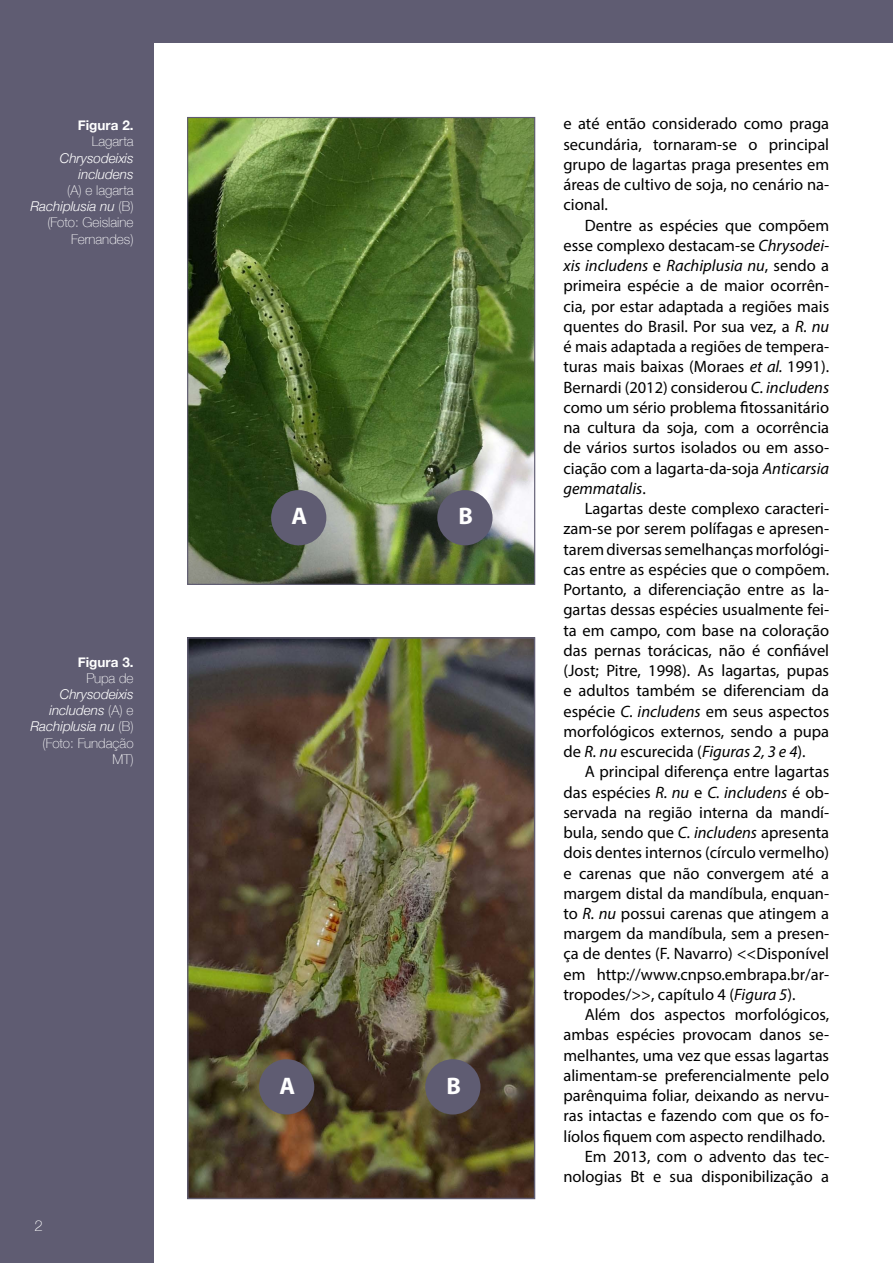
<style>
.page{position:relative;width:893px;height:1263px;background:#fff}
.page>*{position:absolute;margin:0;border:0;box-sizing:border-box;transform-origin:0 0}
.t1{font:700 24px "Myriad Pro";color:#fff}
.t2{font:16.5px/20.2px "Myriad Pro";color:#000;text-align:justify}
.t3{font:100 15px "Helvetica Neue";color:#fff}
.t4{font:italic 300 13.5px/16.2px "Helvetica Neue";color:#fff;text-align:right}
.t5{font:100 13.5px/16.2px "Helvetica Neue";color:#fff;text-align:right}
.t6{font:700 13.5px "Helvetica Neue";color:#fff}
.s1{font-weight:300;font-style:italic}
.s2{font-weight:100;font-style:normal}
.s3{font-style:italic}
</style>
<div class="page">
<div style="left:0;top:0;width:153px;height:1263px;background:#5f5c72"></div>
<div style="left:0;top:0;width:893px;height:43px;background:#5f5c72"></div>
<img style="left:189px;top:119px;width:344px;height:464px">
<img style="left:189px;top:639px;width:344px;height:558px">
<div style="left:271px;top:490px;width:55px;height:55px;background:#5f5c72;border-radius:50%"></div>
<div style="left:437px;top:490px;width:56px;height:55px;background:#5f5c72;border-radius:50%"></div>
<div style="left:259px;top:1059px;width:55px;height:55px;background:#5f5c72;border-radius:50%"></div>
<div style="left:425px;top:1059px;width:55px;height:55px;background:#5f5c72;border-radius:50%"></div>
<p class="t6" style="left:78px;top:115px;width:57px">Figura 2.</p>
<p class="t5" style="left:92px;top:133px;width:43px">Lagarta</p>
<p class="t4" style="left:60px;top:149px;width:75px">Chrysodeixis includens</p>
<p class="t5" style="left:31px;top:181px;width:105px">(A) e lagarta<br><span class="s1">Rachiplusia nu</span> (B) (Foto: Geislaine<br>Fernandes)</p>
<p class="t6" style="left:78px;top:651px;width:57px">Figura 3.</p>
<p class="t5" style="left:86px;top:669px;width:49px">Pupa de</p>
<p class="t4" style="left:31px;top:685px;width:105px">Chrysodeixis includens <span class="s2">(A) e<br></span>Rachiplusia nu <span class="s2">(B) (Foto: Fundação<br>MT)</span></p>
<p class="t3" style="left:34px;top:1214px;width:10px">2</p>
<h1 class="t1" style="left:292px;top:501px;width:17px">A</h1>
<h1 class="t1" style="left:458px;top:501px;width:16px">B</h1>
<h1 class="t1" style="left:279px;top:1070px;width:17px">A</h1>
<h1 class="t1" style="left:446px;top:1070px;width:16px">B</h1>
<p class="t2" style="left:563px;top:113px;width:267px">e até então considerado como praga secundária, tornaram-se o principal grupo de lagartas praga presentes em áreas de cultivo de soja, no cenário na&shy;cional.</p>
<p class="t2" style="left:563px;top:215px;width:267px;text-indent:21px">Dentre as espécies que compõem esse complexo destacam-se <span class="s3">Chrysodei&shy;xis includens</span> e <span class="s3">Rachiplusia nu</span>, sendo a primeira espécie a de maior ocorrên&shy;cia, por estar adaptada a regiões mais quentes do Brasil. Por sua vez, a <span class="s3">R. nu </span>é mais adaptada a regiões de tempera&shy;turas mais baixas (Moraes <span class="s3">et al.</span> 1991).<br>Bernardi (2012) considerou <span class="s3">C. includens </span>como um sério problema fitossanitário na cultura da soja, com a ocorrência de vários surtos isolados ou em asso&shy;ciação com a lagarta-da-soja <span class="s3">Anticarsia gemmatalis</span>.</p>
<p class="t2" style="left:563px;top:498px;width:267px;text-indent:21px">Lagartas deste complexo caracteri&shy;zam-se por serem polífagas e apresen&shy;tarem diversas semelhanças morfológi&shy;cas entre as espécies que o compõem.<br>Portanto, a diferenciação entre as la&shy;gartas dessas espécies usualmente fei&shy;ta em campo, com base na coloração das pernas torácicas, não é confiável (Jost; Pitre, 1998). As lagartas, pupas e adultos também se diferenciam da espécie <span class="s3">C. includens</span> em seus aspectos morfológicos externos, sendo a pupa de <span class="s3">R. nu</span> escurecida (<span class="s3">Figuras 2, 3 e 4</span>).</p>
<p class="t2" style="left:563px;top:761px;width:267px;text-indent:21px">A principal diferença entre lagartas das espécies <span class="s3">R. nu</span> e <span class="s3">C. includens</span> é ob&shy;servada na região interna da mandí&shy;bula, sendo que <span class="s3">C. includens</span> apresenta dois dentes internos (círculo vermelho) e carenas que não convergem até a margem distal da mandíbula, enquan&shy;to <span class="s3">R. nu</span> possui carenas que atingem a margem da mandíbula, sem a presen&shy;ça de dentes (F. Navarro) &lt;&lt;Disponível em http://www.cnpso.embrapa.br/ar&shy;tropodes/&gt;&gt;, capítulo 4 (<span class="s3">Figura 5</span>).</p>
<p class="t2" style="left:563px;top:1004px;width:267px;text-align:right">Além dos aspectos morfológicos, ambas espécies provocam danos se&shy;melhantes, uma vez que essas lagartas alimentam-se preferencialmente pelo parênquima foliar, deixando as nervu&shy;ras intactas e fazendo com que os fo&shy;líolos fiquem com aspecto rendilhado.<br>Em 2013, com o advento das tec&shy;nologias Bt e sua disponibilização a</p>
</div>
